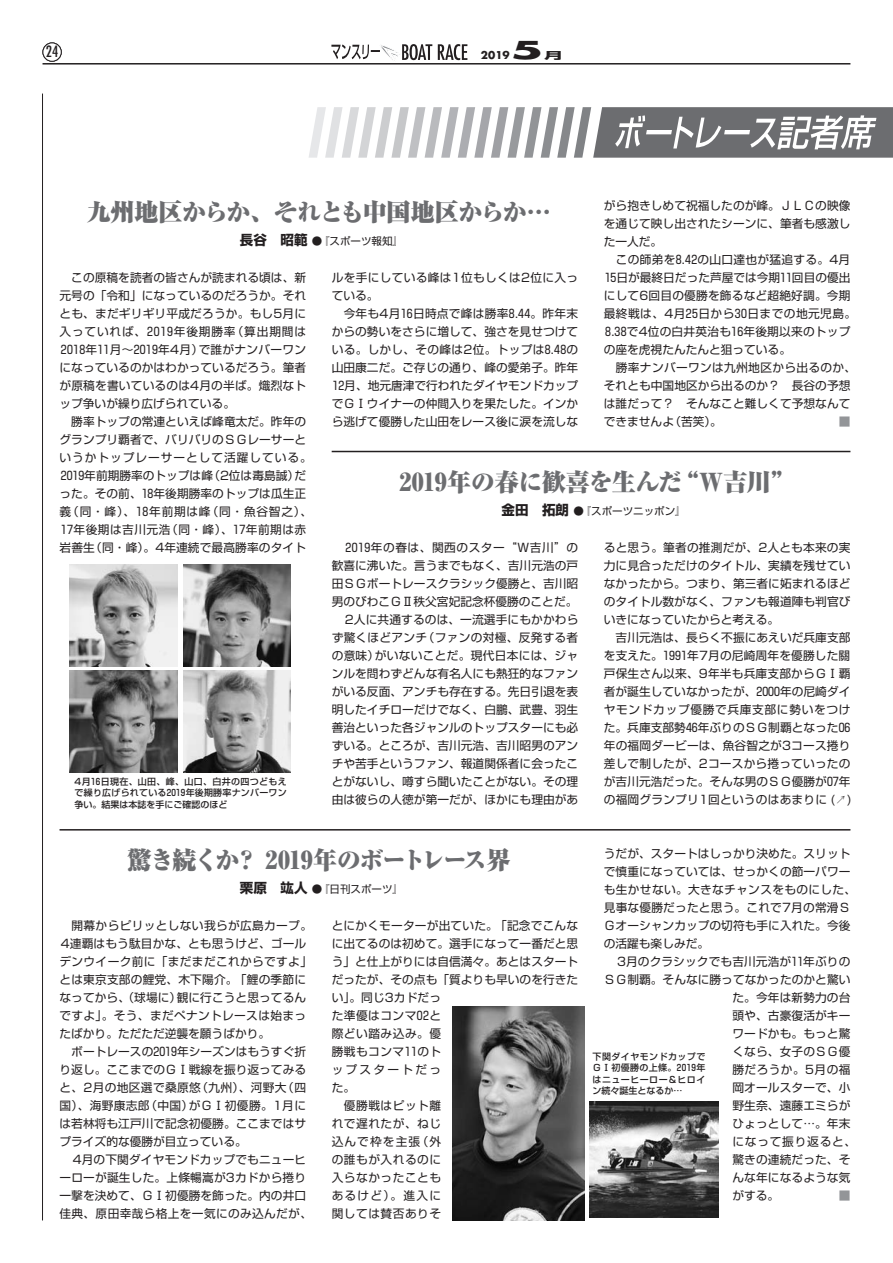
<style>
.page{position:relative;width:893px;height:1263px;background:#fff}
.page>*{position:absolute;margin:0;border:0;box-sizing:border-box;transform-origin:0 0}
.t1{font:900 24px "Ryumin Pro";letter-spacing:-.025em;color:#6c6d70}
.t2{font:900 24px "Ryumin Pro";letter-spacing:-.06em;color:#6c6d70}
.t3{font:700 24px "Futura Std";color:#231f20;scale:2 1}
.t4{font:condensed 15.15px "Futura Std";color:#231f20}
.t5{font:11.7px/18px "Shin Go Pro";letter-spacing:.01em;color:#231f20}
.t6{font:11.7px/18px "Shin Go Pro";letter-spacing:.04em;color:#231f20}
.t7{font:11.7px "Shin Go Pro";letter-spacing:.03em;color:#231f20}
.t8{font:11.7px "Shin Go Pro";letter-spacing:.035em;color:#231f20}
.t9{font:11.7px "Shin Go Pro";letter-spacing:.065em;color:#231f20}
.t10{font:11.7px "Shin Go Pro";color:#939598}
.t11{font:10.5px "Shin Go Pro";color:#231f20}
.t12{font:700 10.5px "Futura Std";color:#231f20}
.t13{font:700 9.75px "Shin Go Pro";color:#231f20;scale:2 1}
.t14{font:500 9px/11.2px "Shin Go Pro";letter-spacing:.025em;color:#231f20;text-align:justify}
.s1{font-weight:700;font-size:13.5px}
</style>
<div class="page">
<hr style="left:43px;top:63px;width:807px;height:2px;background:#231f20">
<svg style="left:331px;top:44px;width:101px;height:17px"></svg>
<svg style="left:438px;top:44px;width:29px;height:16px"></svg>
<div style="left:43px;top:43px;width:19px;height:19px;border:1px solid #231f20;border-radius:50%"></div>
<hr style="left:42px;top:94px;width:1px;height:1126px;background:#231f20">
<svg style="left:309px;top:107px;width:584px;height:51px"></svg>
<hr style="left:60px;top:829px;width:790px;height:1px;background:#231f20">
<hr style="left:332px;top:451px;width:518px;height:1px;background:#231f20">
<img style="left:452px;top:1007px;width:133px;height:213px">
<img style="left:589px;top:1102px;width:130px;height:115px">
<img style="left:70px;top:670px;width:107px;height:102px">
<img style="left:183px;top:564px;width:108px;height:102px">
<img style="left:183px;top:670px;width:108px;height:102px">
<img style="left:70px;top:564px;width:107px;height:102px">
<p class="t4" style="left:46px;top:43px;width:14px">24</p>
<p class="t12" style="left:481px;top:48px;width:30px">2019</p>
<h1 class="t3" style="left:511px;top:35px;width:18px">5</h1>
<p class="t13" style="left:544px;top:48px;width:11px">月</p>
<h1 class="t1" style="left:87px;top:193px;width:465px">九州地区からか、それとも中国地区からか…</h1>
<p class="t11" style="left:240px;top:232px;width:165px"><span class="s1">長谷　昭範</span> ●『スポーツ報知』</p>
<p class="t5" style="left:60px;top:267px;width:254px">　この原稿を読者の皆さんが読まれる頃は、新元号の「令和」になっているのだろうか。それとも、まだギリギリ平成だろうか。もし5月に入っていれば、2019年後期勝率（算出期間は<br>2018年11月〜2019年4月）で誰がナンバーワンになっているのかはわかっているだろう。筆者が原稿を書いているのは4月の半ば。熾烈なトップ争いが繰り広げられている。<br>　勝率トップの常連といえば峰竜太だ。昨年のグランプリ覇者で、バリバリのＳＧレーサーというかトップレーサーとして活躍している。<br>2019年前期勝率のトップは峰（2位は毒島誠）だった。その前、18年後期勝率のトップは瓜生正義（同・峰）、18年前期は峰（同・魚谷智之）、<br>17年後期は吉川元浩（同・峰）、17年前期は赤岩善生（同・峰）。4年連続で最高勝率のタイト</p>
<p class="t5" style="left:332px;top:267px;width:248px">ルを手にしている峰は1位もしくは2位に入っている。<br>　今年も4月16日時点で峰は勝率8.44。昨年末からの勢いをさらに増して、強さを見せつけている。しかし、その峰は2位。トップは8.48の山田康二だ。ご存じの通り、峰の愛弟子。昨年<br>12月、地元唐津で行われたダイヤモンドカップでＧⅠウイナーの仲間入りを果たした。インから逃げて優勝した山田をレース後に涙を流しな</p>
<p class="t5" style="left:604px;top:195px;width:254px">がら抱きしめて祝福したのが峰。ＪＬＣの映像を通じて映し出されたシーンに、筆者も感激した一人だ。<br>　この師弟を8.42の山口達也が猛追する。4月<br>15日が最終日だった芦屋では今期11回目の優出にして6回目の優勝を飾るなど超絶好調。今期最終戦は、4月25日から30日までの地元児島。<br>8.38で4位の白井英治も16年後期以来のトップの座を虎視たんたんと狙っている。<br>　勝率ナンバーワンは九州地区から出るのか、それとも中国地区から出るのか？　長谷の予想は誰だって？　そんなこと難しくて予想なんてできませんよ（苦笑）。</p>
<p class="t10" style="left:839px;top:412px;width:13px">■</p>
<h1 class="t1" style="left:399px;top:463px;width:397px">2019年の春に歓喜を生んだ“Ｗ吉川”</h1>
<p class="t11" style="left:502px;top:502px;width:186px"><span class="s1">金田　拓朗</span> ●『スポーツニッポン』</p>
<p class="t5" style="left:332px;top:537px;width:248px;text-align:justify">　2019年の春は、関西のスター“Ｗ吉川”の歓喜に沸いた。言うまでもなく、吉川元浩の戸田ＳＧボートレースクラシック優勝と、吉川昭男のびわこＧⅡ秩父宮妃記念杯優勝のことだ。　2人に共通するのは、一流選手にもかかわらず驚くほどアンチ（ファンの対極、反発する者の意味）がいないことだ。現代日本には、ジャンルを問わずどんな有名人にも熱狂的なファンがいる反面、アンチも存在する。先日引退を表明したイチローだけでなく、白鵬、武豊、羽生善治といった各ジャンルのトップスターにも必ずいる。ところが、吉川元浩、吉川昭男のアンチや苦手というファン、報道関係者に会ったことがないし、噂すら聞いたことがない。その理由は彼らの人徳が第一だが、ほかにも理由があ</p>
<p class="t5" style="left:604px;top:537px;width:249px">ると思う。筆者の推測だが、2人とも本来の実力に見合っただけのタイトル、実績を残せていなかったから。つまり、第三者に妬まれるほどのタイトル数がなく、ファンも報道陣も判官びいきになっていたからと考える。<br>　吉川元浩は、長らく不振にあえいだ兵庫支部を支えた。1991年7月の尼崎周年を優勝した關戸保生さん以来、9年半も兵庫支部からＧⅠ覇者が誕生していなかったが、2000年の尼崎ダイヤモンドカップ優勝で兵庫支部に勢いをつけた。兵庫支部勢46年ぶりのＳＧ制覇となった06年の福岡ダービーは、魚谷智之が3コース捲り差しで制したが、2コースから捲っていったのが吉川元浩だった。そんな男のＳＧ優勝が07年の福岡グランプリ1回というのはあまりに (↗)</p>
<p class="t14" style="left:75px;top:775px;width:214px">4月16日現在、山田、峰、山口、白井の四つどもえで繰り広げられている2019年後期勝率ナンバーワン争い。結果は本誌を手にご確認のほど</p>
<h1 class="t2" style="left:127px;top:841px;width:384px">驚き続くか？ 2019年のボートレース界</h1>
<p class="t11" style="left:240px;top:880px;width:165px"><span class="s1">栗原　竑人</span> ●『日刊スポーツ』</p>
<p class="t5" style="left:60px;top:915px;width:254px">　開幕からピリッとしない我らが広島カープ。<br>4連覇はもう駄目かな、とも思うけど、ゴールデンウイーク前に「まだまだこれからですよ」とは東京支部の鯉党、木下陽介。「鯉の季節になってから、（球場に）観に行こうと思ってるんですよ」。そう、まだペナントレースは始まったばかり。ただただ逆襲を願うばかり。<br>　ボートレースの2019年シーズンはもうすぐ折り返し。ここまでのＧⅠ戦線を振り返ってみると、2月の地区選で桑原悠（九州）、河野大（四国）、海野康志郎（中国）がＧⅠ初優勝。1月には若林将も江戸川で記念初優勝。ここまではサプライズ的な優勝が目立っている。<br>　4月の下関ダイヤモンドカップでもニューヒーローが誕生した。上條暢嵩が3カドから捲り一撃を決めて、ＧⅠ初優勝を飾った。内の井口佳典、原田幸哉ら格上を一気にのみ込んだが、</p>
<p class="t6" style="left:332px;top:915px;width:248px">とにかくモーターが出ていた。「記念でこんなに出てるのは初めて。選手になって一番だと思う」と仕上がりには自信満々。あとはスタートだったが、その点も「質よりも早いのを行きたい」。同じ3カドだっ<br>た準優はコンマ02と<br>際どい踏み込み。優<br>勝戦もコンマ11のト<br>ップスタートだっ<br>た。<br>　優勝戦はピット離<br>れで遅れたが、ねじ<br>込んで枠を主張（外<br>の誰もが入れるのに<br>入らなかったことも<br>あるけど）。進入に<br>関しては賛否ありそ</p>
<p class="t5" style="left:604px;top:843px;width:248px">うだが、スタートはしっかり決めた。スリット</p>
<p class="t5" style="left:604px;top:861px;width:248px">で慎重になっていては、せっかくの節一パワー</p>
<p class="t7" style="left:604px;top:880px;width:254px">も生かせない。大きなチャンスをものにした、</p>
<p class="t5" style="left:604px;top:897px;width:248px">見事な優勝だったと思う。これで7月の常滑Ｓ</p>
<p class="t5" style="left:604px;top:915px;width:248px">Ｇオーシャンカップの切符も手に入れた。今後</p>
<p class="t5" style="left:604px;top:933px;width:107px">の活躍も楽しみだ。</p>
<p class="t5" style="left:604px;top:951px;width:248px">　3月のクラシックでも吉川元浩が11年ぶりの</p>
<p class="t5" style="left:604px;top:969px;width:248px">ＳＧ制覇。そんなに勝ってなかったのかと驚い</p>
<p class="t5" style="left:732px;top:987px;width:120px">た。今年は新勢力の台</p>
<p class="t5" style="left:732px;top:1005px;width:120px">頭や、古豪復活がキー</p>
<p class="t5" style="left:732px;top:1023px;width:120px">ワードかも。もっと驚</p>
<p class="t5" style="left:732px;top:1041px;width:120px">くなら、女子のＳＧ優</p>
<p class="t8" style="left:732px;top:1060px;width:120px">勝だろうか。5月の福</p>
<p class="t5" style="left:732px;top:1077px;width:120px">岡オールスターで、小</p>
<p class="t5" style="left:732px;top:1095px;width:120px">野生奈、遠藤エミらが</p>
<p class="t5" style="left:732px;top:1113px;width:120px">ひょっとして…。年末</p>
<p class="t9" style="left:732px;top:1132px;width:125px">になって振り返ると、</p>
<p class="t5" style="left:732px;top:1149px;width:120px">驚きの連続だった、そ</p>
<p class="t5" style="left:732px;top:1167px;width:120px">んな年になるような気</p>
<p class="t5" style="left:732px;top:1185px;width:48px">がする。</p>
<p class="t10" style="left:839px;top:1186px;width:13px">■</p>
<p class="t14" style="left:593px;top:1050px;width:114px">下関ダイヤモンドカップでＧⅠ初優勝の上條。2019年はニューヒーロー＆ヒロイン続々誕生となるか…</p>
</div>
